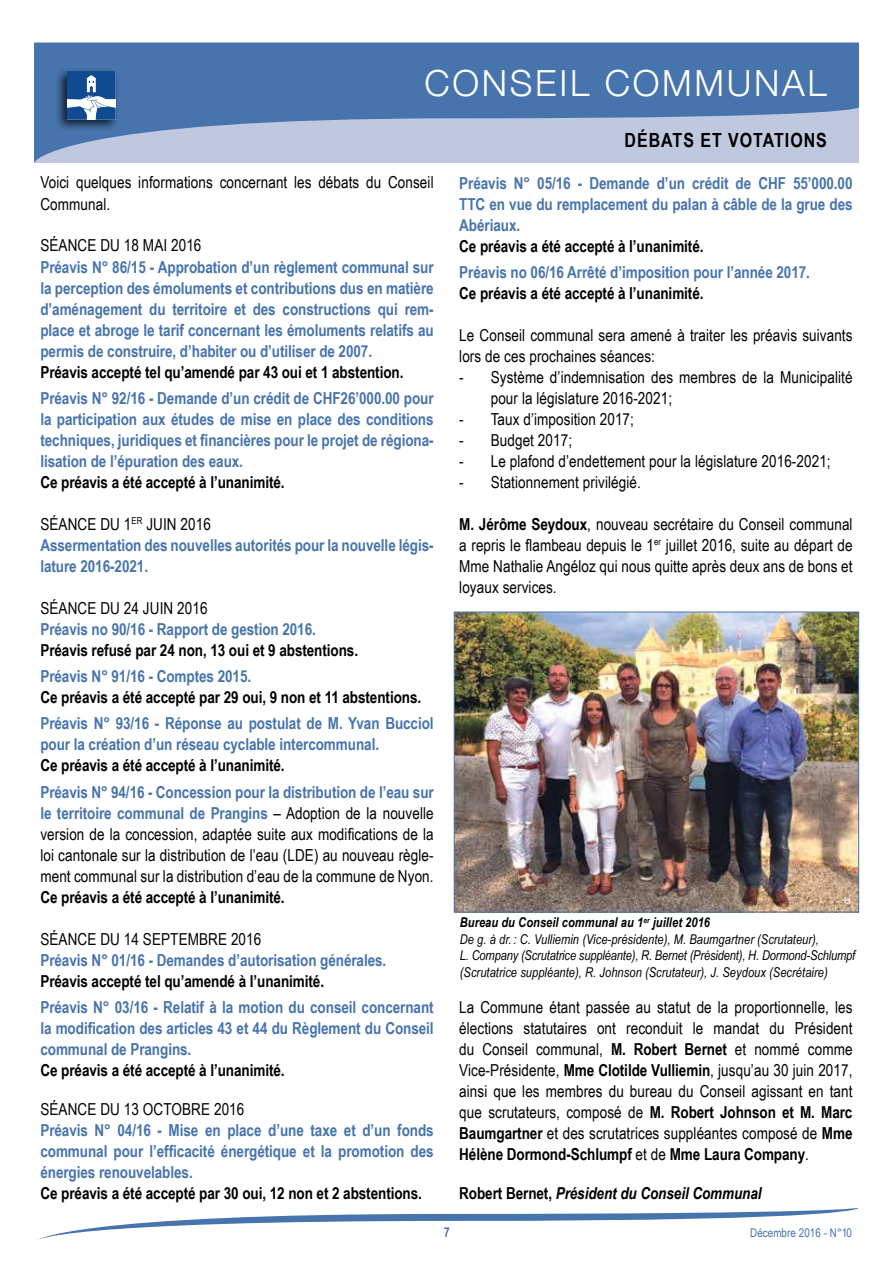
<style>
.page{position:relative;width:893px;height:1263px;background:#fff}
.page>*{position:absolute;margin:0;border:0;box-sizing:border-box;transform-origin:0 0}
.t1{font:300 36px "Helvetica Neue";letter-spacing:.075em;color:#fff}
.t2{font:700 19.5px "Arial Narrow";letter-spacing:.05em;color:#000}
.t3{font:16.5px/21px "Arial Narrow";letter-spacing:.005em;color:#000}
.t4{font:700 16.5px/21px "Arial Narrow";letter-spacing:-.005em;color:#4774ac;text-align:justify}
.t5{font:700 16.5px "Arial Narrow";letter-spacing:-.005em;color:#000}
.t6{font:italic 700 16.5px "Arial Narrow";letter-spacing:-.005em;color:#000}
.t7{font:italic 13.5px/16.5px "Arial Narrow";letter-spacing:.005em;color:#000}
.t8{font:700 13.5px "Arial Narrow";color:#4774ac}
.t9{font:12px "Arial Narrow";letter-spacing:.005em;color:#4774ac}
.t10{font:10.5px "Arial Narrow";color:#fff}
.s1{font-weight:700}
.s2{font-weight:400;color:#000}
.s3{font-weight:700;color:#4774ac}
.s4{font-style:normal}
</style>
<div class="page">
<svg style="left:34px;top:43px;width:825px;height:120px;background:#7291be"></svg>
<svg style="left:38px;top:1208px;width:821px;height:32px"></svg>
<div style="left:55px;top:67px;width:65px;height:65px;background:#000;opacity:.75"></div>
<svg style="left:67px;top:71px;width:49px;height:49px"></svg>
<img style="left:456px;top:614px;width:401px;height:296px">
<div style="left:454px;top:612px;width:405px;height:300px;border:1px solid #4774ac"></div>
<h1 class="t1" style="left:424px;top:55px;width:404px">CONSEIL COMMUNAL</h1>
<p class="t2" style="left:625px;top:126px;width:204px">débats et votations</p>
<p class="t3" style="left:40px;top:172px;width:395px">Voici quelques informations concernant les débats du Conseil<br>Communal.</p>
<p class="t3" style="left:40px;top:235px;width:29px">Séance</p>
<p class="t3" style="left:100px;top:235px;width:51px">du 18 mai</p>
<p class="t3" style="left:171px;top:235px;width:32px">2016</p>
<p class="t4" style="left:40px;top:255px;width:395px">Préavis N° 86/15 - Approbation d’un règlement communal sur la perception des émoluments et contributions dus en matière d’aménagement du territoire et des constructions qui rem&shy;place et abroge le tarif concernant les émoluments relatifs au permis de construire, d’habiter ou d’utiliser de 2007.</p>
<p class="t5" style="left:40px;top:359px;width:365px">Préavis accepté tel qu’amendé par 43 oui et 1 abstention.</p>
<p class="t4" style="left:40px;top:387px;width:395px">Préavis N° 92/16 - Demande d’un crédit de CHF26’000.00 pour la participation aux études de mise en place des conditions techniques, juridiques et financières pour le projet de régiona&shy;lisation de l’épuration des eaux.</p>
<p class="t5" style="left:40px;top:469px;width:246px">Ce préavis a été accepté à l’unanimité.</p>
<p class="t3" style="left:40px;top:513px;width:29px">Séance</p>
<p class="t4" style="left:459px;top:171px;width:395px">Préavis N° 05/16 - Demande d’un crédit de CHF 55’000.00<br>TTC en vue du remplacement du palan à câble de la grue des Abériaux.</p>
<p class="t5" style="left:459px;top:233px;width:246px">Ce préavis a été accepté à l’unanimité.</p>
<p class="t4" style="left:459px;top:261px;width:352px">Préavis no 06/16 Arrêté d’imposition pour l’année 2017.</p>
<p class="t5" style="left:459px;top:281px;width:246px">Ce préavis a été accepté à l’unanimité.</p>
<p class="t3" style="left:459px;top:324px;width:395px">Le Conseil communal sera amené à traiter les préavis suivants lors de ces prochaines séances:</p>
<p class="t3" style="left:491px;top:366px;width:363px;text-indent:-31px">- Système d’indemnisation des membres de la Municipalité pour la législature 2016-2021;</p>
<p class="t3" style="left:459px;top:408px;width:176px">- Taux d’imposition 2017;</p>
<p class="t3" style="left:459px;top:429px;width:114px">- Budget 2017;</p>
<p class="t3" style="left:459px;top:450px;width:373px">- Le plafond d’endettement pour la législature 2016-2021;</p>
<p class="t3" style="left:459px;top:471px;width:183px">- Stationnement privilégié.</p>
<p class="t3" style="left:459px;top:513px;width:395px;text-align:justify"><span class="s1">M. Jérôme Seydoux</span>, nouveau secrétaire du Conseil communal a repris le flambeau depuis le 1<sup>er</sup> juillet 2016, suite au départ de Mme Nathalie Angéloz qui nous quitte après deux ans de bons et loyaux services.</p>
<p class="t4" style="left:40px;top:513px;width:395px;text-align:left;text-indent:60px"><span class="s2">du 1</span><sup>er</sup> <span class="s2">juin 2016<br></span>Assermentation des nouvelles autorités pour la nouvelle légis&shy;lature 2016-2021.</p>
<p class="t3" style="left:40px;top:597px;width:29px">Séance</p>
<p class="t3" style="left:100px;top:597px;width:109px">du 24 juin 2016</p>
<p class="t4" style="left:40px;top:618px;width:277px">Préavis no 90/16 - Rapport de gestion 2016.</p>
<p class="t5" style="left:40px;top:637px;width:319px">Préavis refusé par 24 non, 13 oui et 9 abstentions.</p>
<p class="t4" style="left:40px;top:665px;width:212px">Préavis N° 91/16 - Comptes 2015.</p>
<p class="t5" style="left:40px;top:685px;width:382px">Ce préavis a été accepté par 29 oui, 9 non et 11 abstentions.</p>
<p class="t4" style="left:40px;top:712px;width:395px">Préavis N° 93/16 - Réponse au postulat de M. Yvan Bucciol pour la création d’un réseau cyclable intercommunal.</p>
<p class="t5" style="left:40px;top:753px;width:246px">Ce préavis a été accepté à l’unanimité.</p>
<p class="t3" style="left:40px;top:781px;width:395px;text-align:justify"><span class="s3">Préavis N° 94/16 - Concession pour la distribution de l’eau sur le territoire communal de Prangins</span> – Adoption de la nouvelle version de la concession, adaptée suite aux modifications de la loi cantonale sur la distribution de l’eau (LDE) au nouveau règle&shy;ment communal sur la distribution d’eau de la commune de Nyon.</p>
<p class="t5" style="left:40px;top:884px;width:246px">Ce préavis a été accepté à l’unanimité.</p>
<p class="t3" style="left:40px;top:928px;width:29px">Séance</p>
<p class="t3" style="left:100px;top:928px;width:53px">du 14 septembre</p>
<p class="t3" style="left:231px;top:928px;width:32px">2016</p>
<p class="t4" style="left:40px;top:948px;width:347px">Préavis N° 01/16 - Demandes d’autorisation générales.</p>
<p class="t5" style="left:40px;top:968px;width:285px">Préavis accepté tel qu’amendé à l’unanimité.</p>
<p class="t4" style="left:40px;top:996px;width:395px">Préavis N° 03/16 - Relatif à la motion du conseil concernant la modification des articles 43 et 44 du Règlement du Conseil communal de Prangins.</p>
<p class="t5" style="left:40px;top:1057px;width:246px">Ce préavis a été accepté à l’unanimité.</p>
<p class="t3" style="left:40px;top:1098px;width:29px">Séance</p>
<p class="t3" style="left:100px;top:1098px;width:92px">du 13 octobre</p>
<p class="t3" style="left:214px;top:1098px;width:32px">2016</p>
<p class="t4" style="left:40px;top:1119px;width:395px">Préavis N° 04/16 - Mise en place d’une taxe et d’un fonds communal pour l’efficacité énergétique et la promotion des énergies renouvelables.</p>
<p class="t5" style="left:40px;top:1181px;width:383px">Ce préavis a été accepté par 30 oui, 12 non et 2 abstentions.</p>
<p class="t10" style="left:839px;top:904px;width:9px;rotate:-90deg">dr</p>
<p class="t7" style="left:460px;top:914px;width:397px"><span class="s1">Bureau du Conseil communal au 1</span><sup>er</sup> <span class="s1">juillet 2016<br></span>De g. à dr. : C. Vulliemin (Vice-présidente), M. Baumgartner (Scrutateur),<br>L. Company (Scrutatrice suppléante), R. Bernet (Président), H. Dormond-Schlumpf (Scrutatrice suppléante), R. Johnson (Scrutateur), J. Seydoux (Secrétaire)</p>
<p class="t3" style="left:459px;top:996px;width:395px;text-align:justify">La Commune étant passée au statut de la proportionnelle, les élections statutaires ont reconduit le mandat du Président du Conseil communal, <span class="s1">M. Robert Bernet</span> et nommé comme Vice-Présidente, <span class="s1">Mme Clotilde Vulliemin</span>, jusqu’au 30 juin 2017, ainsi que les membres du bureau du Conseil agissant en tant que scrutateurs, composé de <span class="s1">M. Robert Johnson et M. Marc Baumgartner</span> et des scrutatrices suppléantes composé de <span class="s1">Mme Hélène Dormond-Schlumpf</span> et de <span class="s1">Mme Laura Company</span>.</p>
<p class="t6" style="left:459px;top:1181px;width:304px"><span class="s4">Robert Bernet,</span> Président du Conseil Communal</p>
<p class="t8" style="left:444px;top:1222px;width:8px">7</p>
<p class="t9" style="left:750px;top:1223px;width:103px">Décembre 2016 - N°10</p>
</div>
